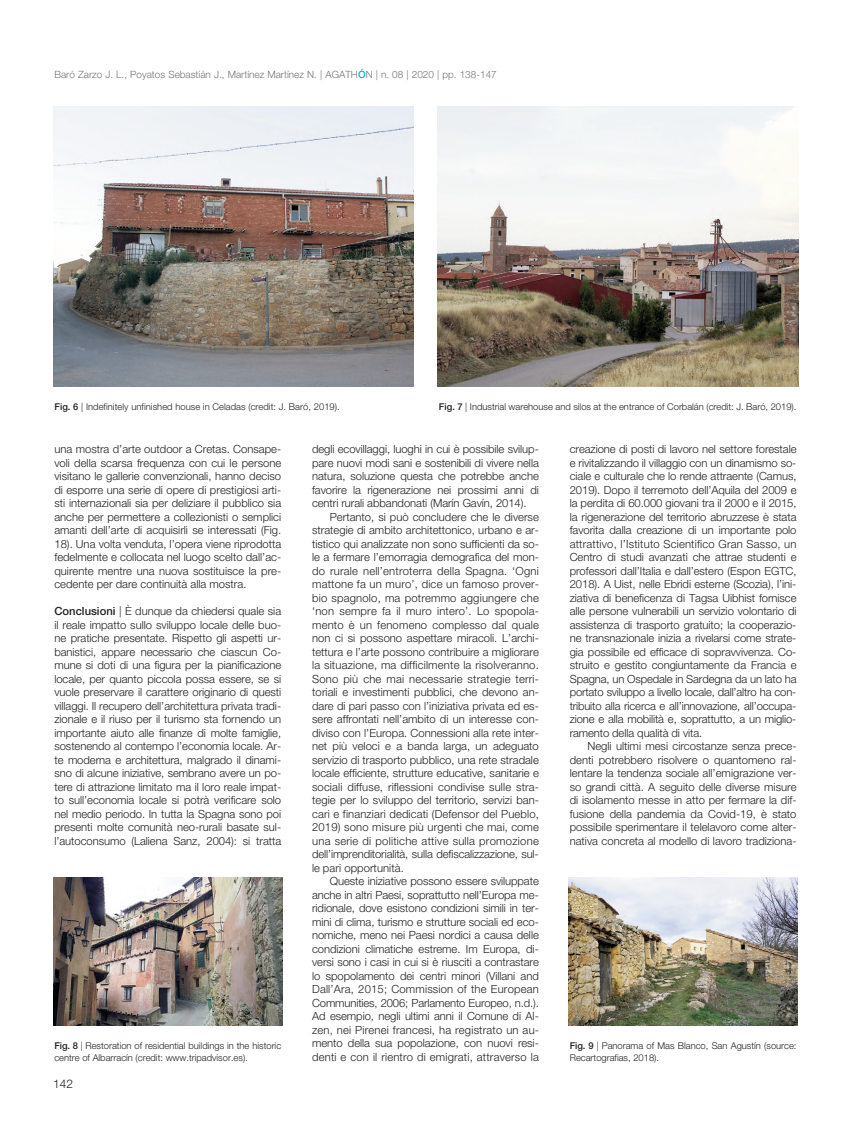
<style>
.page{position:relative;width:851px;height:1134px;background:#fff}
.page>*{position:absolute;margin:0;border:0;box-sizing:border-box;transform-origin:0 0}
.t1{font:300 11.88px "Helvetica Neue LT Std";color:#231f20}
.t2{font:300 11.25px/13.5px "Helvetica Neue LT Std";letter-spacing:-.005em;color:#231f20;text-align:justify}
.t3{font:300 10px "Helvetica Neue LT Std";color:#777574}
.t4{font:300 9.38px/11.2px "Helvetica Neue LT Std";color:#231f20}
.s1{font-weight:500;color:#00aeef}
.s2{font-weight:500}
</style>
<div class="page">
<img style="left:53px;top:106px;width:360px;height:280px">
<img style="left:437px;top:106px;width:361px;height:280px">
<img style="left:53px;top:878px;width:229px;height:147px">
<img style="left:568px;top:878px;width:229px;height:147px">
<p class="t3" style="left:54px;top:70px;width:444px">Baró Zarzo J. L., Poyatos Sebastián J., Martínez Martínez N. | AGATH<span class="s1">Ó</span>N | n. 08 | 2020 | pp. 138-147</p>
<p class="t4" style="left:54px;top:402px;width:287px"><span class="s2">Fig. 6</span> | Indefinitely unfinished house in Celadas (credit: J. Baró, 2019).</p>
<p class="t4" style="left:439px;top:402px;width:359px"><span class="s2">Fig. 7</span> | Industrial warehouse and silos at the entrance of Corbalán (credit: J. Baró, 2019).</p>
<p class="t2" style="left:54px;top:443px;width:228px">una mostra d’arte outdoor a Cretas. Consape&shy;voli della scarsa frequenza con cui le persone visitano le gallerie convenzionali, hanno deciso di esporre una serie di opere di prestigiosi arti&shy;sti internazionali sia per deliziare il pubblico sia anche per permettere a collezionisti o semplici amanti dell’arte di acquisirli se interessati (Fig.<br>18). Una volta venduta, l’opera viene riprodotta fedelmente e collocata nel luogo scelto dall’ac&shy;quirente mentre una nuova sostituisce la pre&shy;cedente per dare continuità alla mostra.</p>
<p class="t2" style="left:54px;top:605px;width:228px"><span class="s2">Conclusioni</span> | È dunque da chiedersi quale sia il reale impatto sullo sviluppo locale delle buo&shy;ne pratiche presentate. Rispetto gli aspetti ur&shy;banistici, appare necessario che ciascun Co&shy;mune si doti di una figura per la pianificazione locale, per quanto piccola possa essere, se si vuole preservare il carattere originario di questi villaggi. Il recupero dell’architettura privata tradi&shy;zionale e il riuso per il turismo sta fornendo un importante aiuto alle finanze di molte famiglie, sostenendo al contempo l’economia locale. Ar&shy;te moderna e architettura, malgrado il dinami&shy;sno di alcune iniziative, sembrano avere un po&shy;tere di attrazione limitato ma il loro reale impat&shy;to sull’economia locale si potrà verificare solo nel medio periodo. In tutta la Spagna sono poi presenti molte comunità neo-rurali basate sul&shy;l’autoconsumo (Laliena Sanz, 2004): si tratta</p>
<p class="t4" style="left:54px;top:1041px;width:228px"><span class="s2">Fig. 8</span> | Restoration of residential buildings in the historic centre of Albarracín (credit: www.tripadvisor.es).</p>
<p class="t1" style="left:53px;top:1079px;width:21px">142</p>
<p class="t2" style="left:312px;top:443px;width:228px">degli ecovillaggi, luoghi in cui è possibile svilup&shy;pare nuovi modi sani e sostenibili di vivere nella natura, soluzione questa che potrebbe anche favorire la rigenerazione nei prossimi anni di centri rurali abbandonati (Marín Gavín, 2014).</p>
<p class="t2" style="left:312px;top:511px;width:228px;text-indent:18px">Pertanto, si può concludere che le diverse strategie di ambito architettonico, urbano e ar&shy;tistico qui analizzate non sono sufficienti da so&shy;le a fermare l’emorragia demografica del mon&shy;do rurale nell’entroterra della Spagna. ‘Ogni mattone fa un muro’, dice un famoso prover&shy;bio spagnolo, ma potremmo aggiungere che ‘non sempre fa il muro intero’. Lo spopola&shy;mento è un fenomeno complesso dal quale non ci si possono aspettare miracoli. L’archi&shy;tettura e l’arte possono contribuire a migliorare la situazione, ma difficilmente la risolveranno.<br>Sono più che mai necessarie strategie terri&shy;toriali e investimenti pubblici, che devono an&shy;dare di pari passo con l’iniziativa privata ed es&shy;sere affrontati nell’ambito di un interesse con&shy;diviso con l’Europa. Connessioni alla rete inter&shy;net più veloci e a banda larga, un adeguato servizio di trasporto pubblico, una rete stradale locale efficiente, strutture educative, sanitarie e sociali diffuse, riflessioni condivise sulle stra&shy;tegie per lo sviluppo del territorio, servizi ban&shy;cari e finanziari dedicati (Defensor del Pueblo, 2019) sono misure più urgenti che mai, come una serie di politiche attive sulla promozione dell’imprenditorialità, sulla defiscalizzazione, sul&shy;le pari opportunità.</p>
<p class="t2" style="left:312px;top:875px;width:228px;text-indent:18px">Queste iniziative possono essere sviluppate anche in altri Paesi, soprattutto nell’Europa me&shy;ridionale, dove esistono condizioni simili in ter&shy;mini di clima, turismo e strutture sociali ed eco&shy;nomiche, meno nei Paesi nordici a causa delle condizioni climatiche estreme. Im Europa, di&shy;versi sono i casi in cui si è riusciti a contrastare lo spopolamento dei centri minori (Villani and Dall’Ara, 2015; Commission of the European Communities, 2006; Parlamento Europeo, n.d.).<br>Ad esempio, negli ultimi anni il Comune di Al&shy;zen, nei Pirenei francesi, ha registrato un au&shy;mento della sua popolazione, con nuovi resi&shy;denti e con il rientro di emigrati, attraverso la</p>
<p class="t2" style="left:569px;top:443px;width:228px">creazione di posti di lavoro nel settore forestale e rivitalizzando il villaggio con un dinamismo so&shy;ciale e culturale che lo rende attraente (Camus, 2019). Dopo il terremoto dell’Aquila del 2009 e la perdita di 60.000 giovani tra il 2000 e il 2015, la rigenerazione del territorio abruzzese è stata favorita dalla creazione di un importante polo attrattivo, l’Istituto Scientifico Gran Sasso, un Centro di studi avanzati che attrae studenti e professori dall’Italia e dall’estero (Espon EGTC, 2018). A Uist, nelle Ebridi esterne (Scozia), l’ini&shy;ziativa di beneficenza di Tagsa Uibhist fornisce alle persone vulnerabili un servizio volontario di assistenza di trasporto gratuito; la cooperazio&shy;ne transnazionale inizia a rivelarsi come strate&shy;gia possibile ed efficace di sopravvivenza. Co&shy;struito e gestito congiuntamente da Francia e Spagna, un Ospedale in Sardegna da un lato ha portato sviluppo a livello locale, dall’altro ha con&shy;tribuito alla ricerca e all’innovazione, all’occupa&shy;zione e alla mobilità e, soprattutto, a un miglio&shy;ramento della qualità di vita.</p>
<p class="t2" style="left:569px;top:740px;width:228px;text-indent:18px">Negli ultimi mesi circostanze senza prece&shy;denti potrebbero risolvere o quantomeno ral&shy;lentare la tendenza sociale all’emigrazione ver&shy;so grandi città. A seguito delle diverse misure di isolamento messe in atto per fermare la dif&shy;fusione della pandemia da Covid-19, è stato possibile sperimentare il telelavoro come alter&shy;nativa concreta al modello di lavoro tradiziona-</p>
<p class="t4" style="left:569px;top:1041px;width:228px"><span class="s2">Fig. 9</span> | Panorama of Mas Blanco, San Agustín (source:<br>Recartografias, 2018).</p>
</div>
